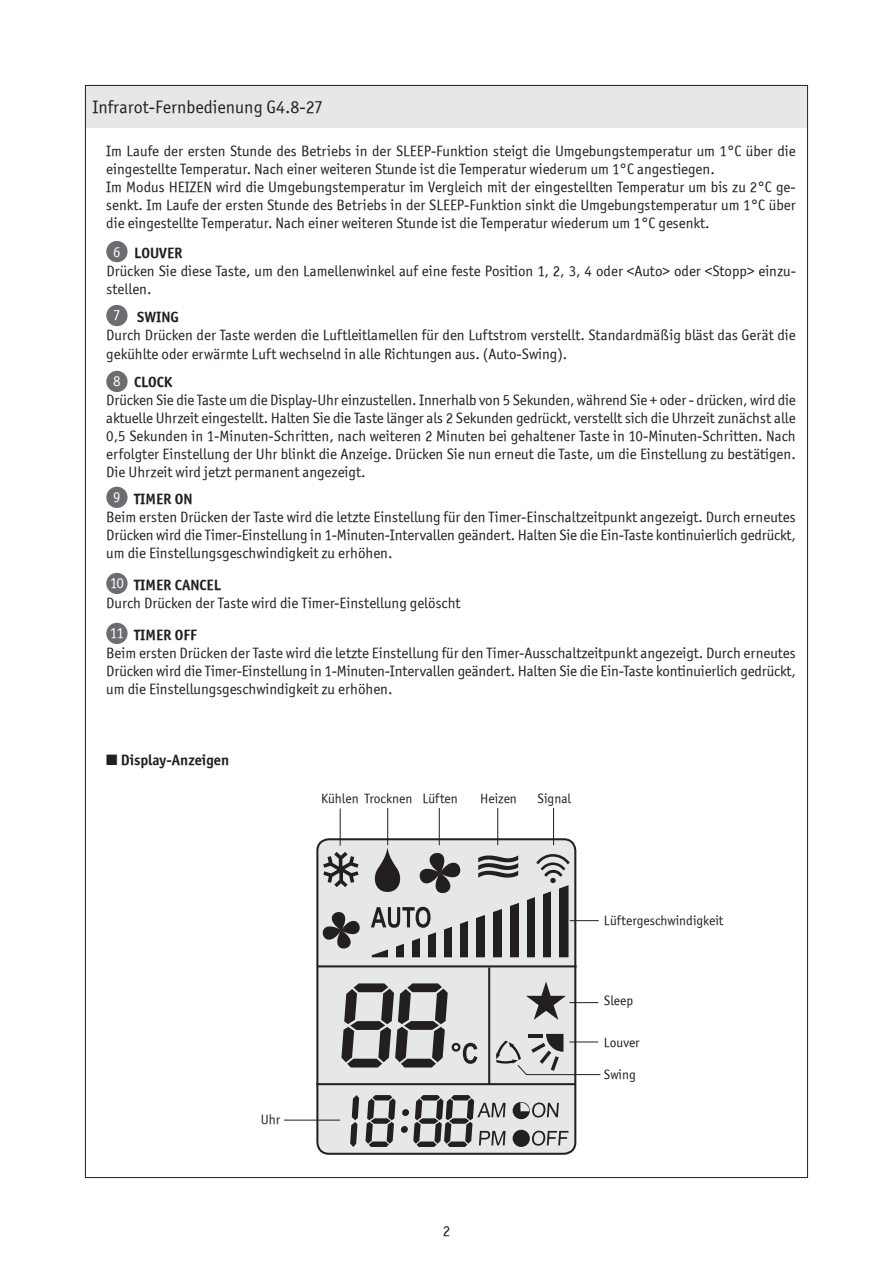
<style>
.page{position:relative;width:893px;height:1263px;background:#fff}
.page>*{position:absolute;margin:0;border:0;box-sizing:border-box;transform-origin:0 0}
.t1{font:18px "Officina Sans ITCTT Book";color:#231f20}
.t2{font:15px/18px "Officina Sans ITCTT Book";color:#231f20}
.t3{font:15px "Officina Sans ITCTT Bold";color:#231f20}
.t4{font:15px "Officina Sans ITCTT Book";color:#fff}
.t5{font:13.5px "Officina Sans ITCTT Book";color:#231f20}
</style>
<div class="page">
<div style="left:85px;top:85px;width:723px;height:43px;background:#e6e7e9"></div>
<div style="left:106px;top:371px;width:22px;height:21px;background:#6c6d70;border-radius:50%"></div>
<div style="left:106px;top:241px;width:22px;height:21px;background:#6c6d70;border-radius:50%"></div>
<div style="left:106px;top:305px;width:22px;height:21px;background:#6c6d70;border-radius:50%"></div>
<div style="left:106px;top:487px;width:22px;height:21px;background:#6c6d70;border-radius:50%"></div>
<div style="left:106px;top:573px;width:22px;height:21px;background:#6c6d70;border-radius:50%"></div>
<div style="left:106px;top:623px;width:22px;height:21px;background:#6c6d70;border-radius:50%"></div>
<div style="left:317px;top:839px;width:258px;height:315px;background:#e6e7e9;border-radius:11px"></div>
<div style="left:316px;top:838px;width:260px;height:317px;border:2px solid #231f20;border-radius:11px"></div>
<svg style="left:341px;top:983px;width:136px;height:84px"></svg>
<svg style="left:350px;top:1095px;width:219px;height:52px"></svg>
<hr style="left:316px;top:1083px;width:259px;height:2px;background:#231f20">
<hr style="left:318px;top:965px;width:259px;height:2px;background:#231f20">
<hr style="left:488px;top:967px;width:2px;height:117px;background:#231f20">
<hr style="left:340px;top:808px;width:1px;height:38px;background:#231f20">
<hr style="left:387px;top:808px;width:1px;height:37px;background:#231f20">
<hr style="left:439px;top:808px;width:1px;height:37px;background:#231f20">
<hr style="left:497px;top:808px;width:1px;height:37px;background:#231f20">
<hr style="left:553px;top:808px;width:1px;height:37px;background:#231f20">
<svg style="left:316px;top:841px;width:283px;height:119px"></svg>
<svg style="left:526px;top:981px;width:72px;height:39px"></svg>
<svg style="left:496px;top:1034px;width:105px;height:41px"></svg>
<hr style="left:284px;top:1120px;width:56px;height:1px;background:#231f20">
<p class="t1" style="left:92px;top:97px;width:232px">Infrarot-Fernbedienung G4.8-27</p>
<p class="t2" style="left:106px;top:142px;width:691px">Im Laufe der ersten Stunde des Betriebs in der SLEEP-Funktion steigt die Umgebungstemperatur um 1°C über die eingestellte Temperatur. Nach einer weiteren Stunde ist die Temperatur wiederum um 1°C angestiegen.<br>Im Modus HEIZEN wird die Umgebungstemperatur im Vergleich mit der eingestellten Temperatur um bis zu 2°C ge&shy;senkt. Im Laufe der ersten Stunde des Betriebs in der SLEEP-Funktion sinkt die Umgebungstemperatur um 1°C über die eingestellte Temperatur. Nach einer weiteren Stunde ist die Temperatur wiederum um 1°C gesenkt.</p>
<p class="t3" style="left:134px;top:244px;width:50px">LOUVER</p>
<p class="t2" style="left:106px;top:262px;width:691px">Drücken Sie diese Taste, um den Lamellenwinkel auf eine feste Position 1, 2, 3, 4 oder &lt;Auto&gt; oder &lt;Stopp&gt; einzu&shy;stellen.</p>
<p class="t4" style="left:113px;top:243px;width:9px">6</p>
<p class="t4" style="left:113px;top:306px;width:9px">7</p>
<p class="t3" style="left:137px;top:307px;width:43px">SWING</p>
<p class="t2" style="left:106px;top:325px;width:691px;line-height:19.5px">Durch Drücken der Taste werden die Luftleitlamellen für den Luftstrom verstellt. Standardmäßig bläst das Gerät die gekühlte oder erwärmte Luft wechselnd in alle Richtungen aus. (Auto-Swing).</p>
<p class="t3" style="left:134px;top:372px;width:40px">CLOCK</p>
<p class="t2" style="left:106px;top:391px;width:691px;text-align:justify">Drücken Sie die Taste um die Display-Uhr einzustellen. Innerhalb von 5 Sekunden, während Sie + oder - drücken, wird die aktuelle Uhrzeit eingestellt. Halten Sie die Taste länger als 2 Sekunden gedrückt, verstellt sich die Uhrzeit zunächst alle 0,5 Sekunden in 1-Minuten-Schritten, nach weiteren 2 Minuten bei gehaltener Taste in 10-Minuten-Schritten. Nach erfolgter Einstellung der Uhr blinkt die Anzeige. Drücken Sie nun erneut die Taste, um die Einstellung zu bestätigen.<br>Die Uhrzeit wird jetzt permanent angezeigt.</p>
<p class="t4" style="left:113px;top:372px;width:9px">8</p>
<p class="t4" style="left:113px;top:488px;width:9px">9</p>
<p class="t3" style="left:134px;top:489px;width:60px">TIMER ON</p>
<p class="t2" style="left:106px;top:507px;width:691px;text-align:justify">Beim ersten Drücken der Taste wird die letzte Einstellung für den Timer-Einschaltzeitpunkt angezeigt. Durch erneutes Drücken wird die Timer-Einstellung in 1-Minuten-Intervallen geändert. Halten Sie die Ein-Taste kontinuierlich gedrückt, um die Einstellungsgeschwindigkeit zu erhöhen.</p>
<p class="t4" style="left:110px;top:574px;width:16px">10</p>
<p class="t3" style="left:134px;top:575px;width:88px">TIMER CANCEL</p>
<p class="t2" style="left:106px;top:594px;width:356px">Durch Drücken der Taste wird die Timer-Einstellung gelöscht</p>
<p class="t4" style="left:110px;top:624px;width:16px">11</p>
<p class="t3" style="left:134px;top:625px;width:64px">TIMER OFF</p>
<p class="t2" style="left:106px;top:644px;width:691px;text-align:justify">Beim ersten Drücken der Taste wird die letzte Einstellung für den Timer-Ausschaltzeitpunkt angezeigt. Durch erneutes Drücken wird die Timer-Einstellung in 1-Minuten-Intervallen geändert. Halten Sie die Ein-Taste kontinuierlich gedrückt, um die Einstellungsgeschwindigkeit zu erhöhen.</p>
<p class="t3" style="left:106px;top:751px;width:124px">■ Display-Anzeigen</p>
<p class="t5" style="left:321px;top:791px;width:138px">Kühlen Trocknen Lüften</p>
<p class="t5" style="left:480px;top:791px;width:38px">Heizen</p>
<p class="t5" style="left:538px;top:791px;width:35px">Signal</p>
<p class="t5" style="left:261px;top:1111px;width:21px">Uhr</p>
<p class="t2" style="left:443px;top:1221px;width:9px">2</p>
<p class="t5" style="left:604px;top:913px;width:121px">Lüftergeschwindigkeit</p>
<p class="t5" style="left:604px;top:993px;width:31px">Sleep</p>
<p class="t5" style="left:604px;top:1034px;width:37px">Louver</p>
<p class="t5" style="left:604px;top:1066px;width:34px">Swing</p>
</div>
